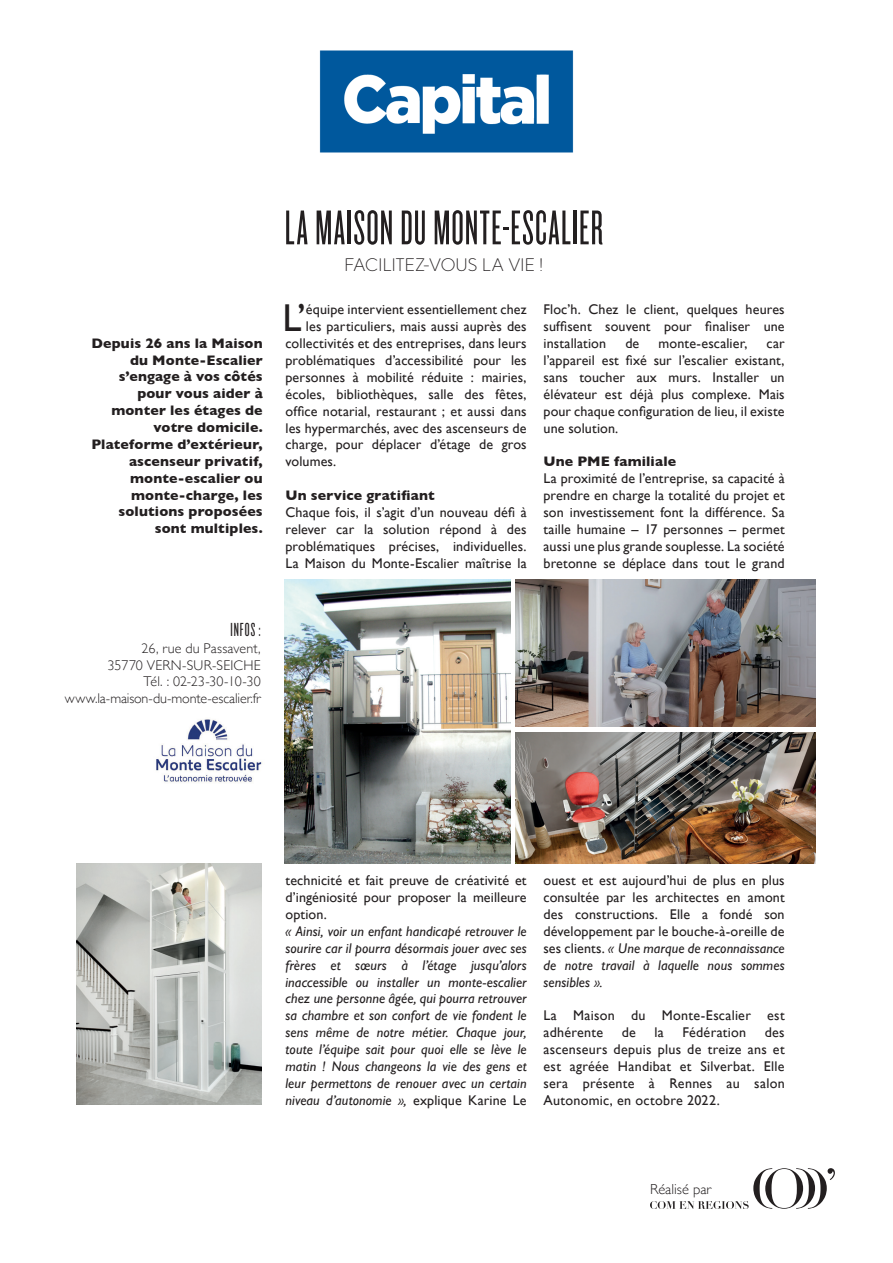
<style>
.page{position:relative;width:893px;height:1263px;background:#fff}
.page>*{position:absolute;margin:0;border:0;box-sizing:border-box;transform-origin:0 0}
.t1{font:50.7px "Knockout HTF26 Junior Flyweight";letter-spacing:.025em;color:#231f20}
.t2{font:38.85px "Gill Sans";color:#231f20}
.t3{font:19.65px "Knockout HTF26 Junior Flyweight";letter-spacing:.05em;color:#231f20}
.t4{font:300 18.15px "Narin";letter-spacing:.015em;color:#231f20}
.t5{font:300 14.55px "Gill Sans";color:#231f20}
.t6{font:14.1px/16.8px "Gill Sans";letter-spacing:.01em;color:#231f20;text-align:justify}
.t7{font:italic 14.1px/16.8px "Gill Sans";letter-spacing:.005em;color:#231f20}
.t8{font:700 14.1px/16.8px "Gill Sans";letter-spacing:.01em;color:#231f20;text-align:right}
.t9{font:300 14.1px/16.8px "Gill Sans";color:#231f20;text-align:right}
.s1{font-weight:700}
.s2{font-style:normal}
.s3{font-style:italic}
</style>
<div class="page">
<svg style="left:650px;top:1168px;width:185px;height:41px"></svg>
<img style="left:319px;top:50px;width:255px;height:103px">
<img style="left:285px;top:579px;width:226px;height:284px">
<img style="left:515px;top:579px;width:300px;height:147px">
<img style="left:515px;top:732px;width:300px;height:131px">
<img style="left:76px;top:863px;width:186px;height:241px">
<img style="left:156px;top:719px;width:106px;height:64px">
<p class="t8" style="left:91px;top:334px;width:173px">Depuis 26 ans la Maison du Monte-Escalier s’engage à vos côtés pour vous aider à monter les étages de votre domicile.<br>Plateforme d’extérieur, ascenseur privatif, monte-escalier ou monte-charge, les solutions proposées sont multiples.</p>
<p class="t3" style="left:230px;top:620px;width:32px">INFOS :</p>
<p class="t9" style="left:65px;top:639px;width:197px">26, rue du Passavent,<br>35770 VERN-SUR-SEICHE<br>Tél. : 02-23-30-10-30 www.la-maison-du-monte-escalier.fr</p>
<p class="t1" style="left:285px;top:203px;width:320px">LA MAISON DU MONTE-ESCALIER</p>
<p class="t4" style="left:345px;top:253px;width:200px">FACILITEZ-VOUS LA VIE !</p>
<p class="t2" style="left:283px;top:295px;width:25px">L’</p>
<p class="t6" style="left:306px;top:301px;width:222px">équipe intervient essentiellement chez</p>
<p class="t6" style="left:306px;top:318px;width:222px">les particuliers, mais aussi auprès des</p>
<p class="t6" style="left:285px;top:335px;width:243px">collectivités et des entreprises, dans leurs</p>
<p class="t6" style="left:285px;top:352px;width:243px">problématiques d’accessibilité pour les</p>
<p class="t6" style="left:285px;top:369px;width:243px">personnes à mobilité réduite : mairies,</p>
<p class="t6" style="left:285px;top:385px;width:243px">écoles, bibliothèques, salle des fêtes,</p>
<p class="t6" style="left:285px;top:402px;width:243px">office notarial, restaurant ; et aussi dans</p>
<p class="t6" style="left:285px;top:419px;width:243px">les hypermarchés, avec des ascenseurs de</p>
<p class="t6" style="left:285px;top:436px;width:243px">charge, pour déplacer d’étage de gros</p>
<p class="t6" style="left:285px;top:453px;width:52px">volumes.</p>
<p class="t6" style="left:285px;top:487px;width:243px;text-align:left"><span class="s1">Un service gratifiant<br></span>Chaque fois, il s’agit d’un nouveau défi à relever car la solution répond à des problématiques précises, individuelles.<br>La Maison du Monte-Escalier maîtrise la</p>
<p class="t6" style="left:543px;top:301px;width:243px">Floc’h. Chez le client, quelques heures suffisent souvent pour finaliser une installation</p>
<p class="t6" style="left:625px;top:335px;width:16px">de</p>
<p class="t6" style="left:659px;top:335px;width:90px">monte-escalier,</p>
<p class="t6" style="left:543px;top:335px;width:243px;text-indent:223px">car l’appareil est fixé sur l’escalier existant, sans toucher aux murs. Installer un élévateur est déjà plus complexe. Mais pour chaque configuration de lieu, il existe une solution.</p>
<p class="t6" style="left:543px;top:453px;width:243px;text-align:left"><span class="s1">Une PME familiale<br></span>La proximité de l’entreprise, sa capacité à prendre en charge la totalité du projet et son investissement font la différence. Sa taille humaine – 17 personnes – permet aussi une plus grande souplesse. La société bretonne se déplace dans tout le grand</p>
<p class="t7" style="left:285px;top:872px;width:243px"><span class="s2">technicité et fait preuve de créativité et d’ingéniosité pour proposer la meilleure option.<br></span>« Ainsi, voir un enfant handicapé retrouver le sourire car il pourra désormais jouer avec ses frères et sœurs à l’étage jusqu’alors inaccessible ou installer un monte-escalier chez une personne âgée, qui pourra retrouver sa chambre et son confort de vie fondent le sens même de notre métier. Chaque jour, toute l’équipe sait pour quoi elle se lève le matin ! Nous changeons la vie des gens et leur permettons de renouer avec un certain niveau d’autonomie », <span class="s2">explique Karine Le</span></p>
<p class="t6" style="left:543px;top:872px;width:243px">ouest et est aujourd’hui de plus en plus consultée par les architectes en amont des constructions. Elle a fondé son développement par le bouche-à-oreille de ses clients. <span class="s3">« Une marque de reconnaissance de notre travail à laquelle nous sommes sensibles ».</span></p>
<p class="t6" style="left:543px;top:1007px;width:243px">La Maison du Monte-Escalier est adhérente</p>
<p class="t6" style="left:622px;top:1024px;width:16px">de</p>
<p class="t6" style="left:654px;top:1024px;width:11px">la</p>
<p class="t6" style="left:682px;top:1024px;width:65px">Fédération</p>
<p class="t6" style="left:543px;top:1024px;width:243px;text-indent:221px">des ascenseurs depuis plus de treize ans et est agréée Handibat et Silverbat. Elle sera présente à Rennes au salon Autonomic, en octobre 2022.</p>
<p class="t5" style="left:650px;top:1177px;width:63px">Réalisé par</p>
</div>
